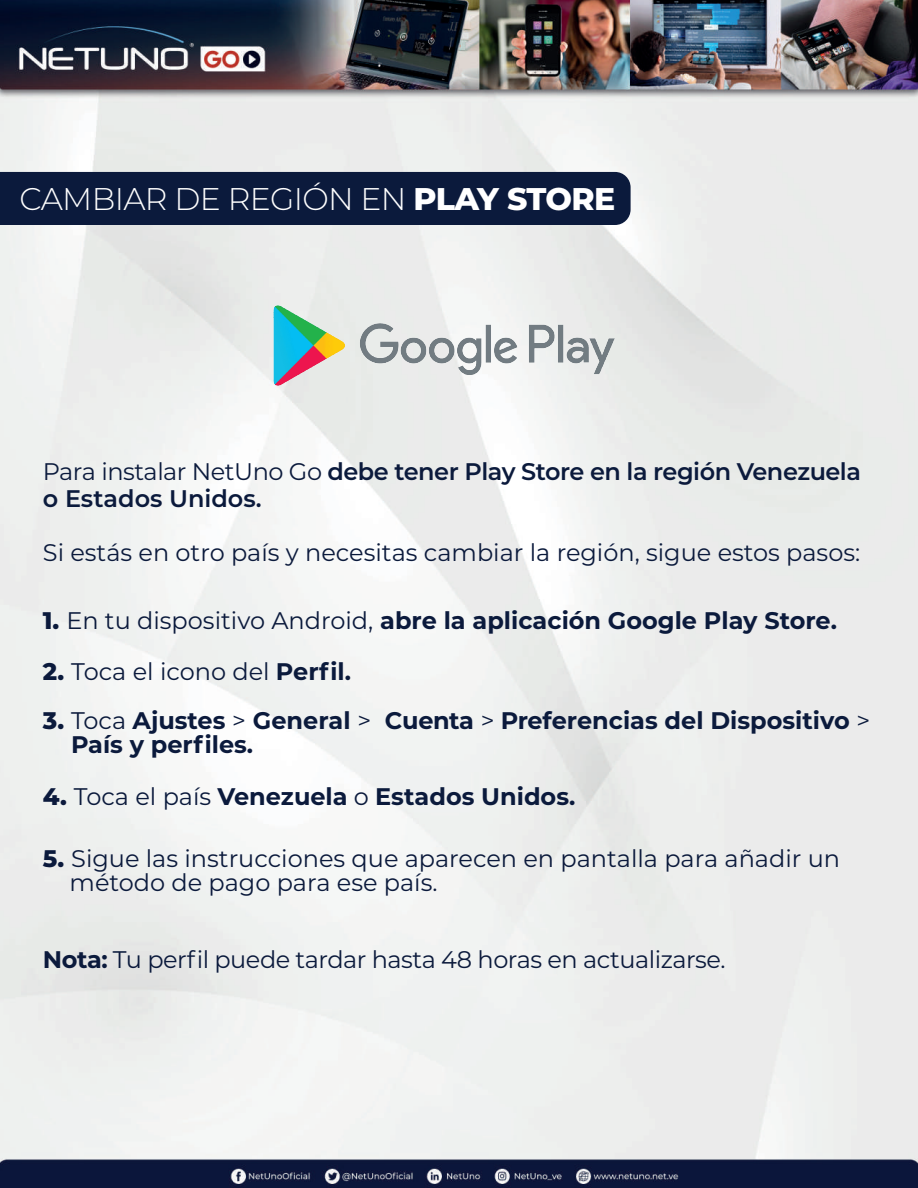
<style>
.page{position:relative;width:918px;height:1188px;background:#fff}
.page>*{position:absolute;margin:0;border:0;box-sizing:border-box;transform-origin:0 0}
.t1{font:300 31.35px "Montserrat";letter-spacing:-.02em;color:#fff}
.t2{font:700 24px/24px "Montserrat";color:#0b1a3c}
.t3{font:24px/24px "Montserrat";color:#0b1a3c}
.t4{font:600 24px/27px "Montserrat";letter-spacing:-.02em;color:#0b1a3c}
.t5{font:24px "Montserrat";letter-spacing:-.02em;color:#0b1a3c}
.s1{font-weight:800}
.s2{font-weight:400}
.s3{font-weight:700}
</style>
<div class="page">
<img style="left:0;top:0;width:918px;height:1188px">
<div style="left:0;top:172px;width:631px;height:53px;background:#0b1a3c"></div>
<img style="left:273px;top:306px;width:342px;height:80px">
<h1 class="t1" style="left:19px;top:178px;width:597px">CAMBIAR DE REGIÓN EN <span class="s1">PLAY STORE</span></h1>
<p class="t4" style="left:43px;top:457px;width:820px"><span class="s2">Para instalar NetUno Go</span> debe tener Play Store en la región Venezuela o Estados Unidos.</p>
<p class="t3" style="left:43px;top:539px;width:819px">Si estás en otro país y necesitas cambiar la región, sigue estos pasos:</p>
<p class="t2" style="left:43px;top:607px;width:796px"><span class="s1">1.</span> <span class="s2">En tu dispositivo Android,</span> abre la aplicación Google Play Store.</p>
<p class="t3" style="left:43px;top:658px;width:310px"><span class="s1">2.</span> Toca el icono del <span class="s3">Perfil.</span></p>
<p class="t2" style="left:71px;top:707px;width:801px;text-indent:-28px"><span class="s1">3.</span> <span class="s2">Toca</span> Ajustes <span class="s2">&gt;</span> General <span class="s2">&gt;</span> Cuenta <span class="s2">&gt;</span> Preferencias del Dispositivo <span class="s2">&gt;<br></span>País y perfiles.</p>
<p class="t2" style="left:43px;top:784px;width:534px"><span class="s1">4.</span> <span class="s2">Toca el país</span> Venezuela <span class="s2">o</span> Estados Unidos.</p>
<p class="t3" style="left:70px;top:846px;width:772px;text-indent:-27px"><span class="s1">5.</span> Sigue las instrucciones que aparecen en pantalla para añadir un método de pago para ese país.</p>
<p class="t5" style="left:43px;top:943px;width:684px"><span class="s3">Nota:</span> Tu perfil puede tardar hasta 48 horas en actualizarse.</p>
</div>
